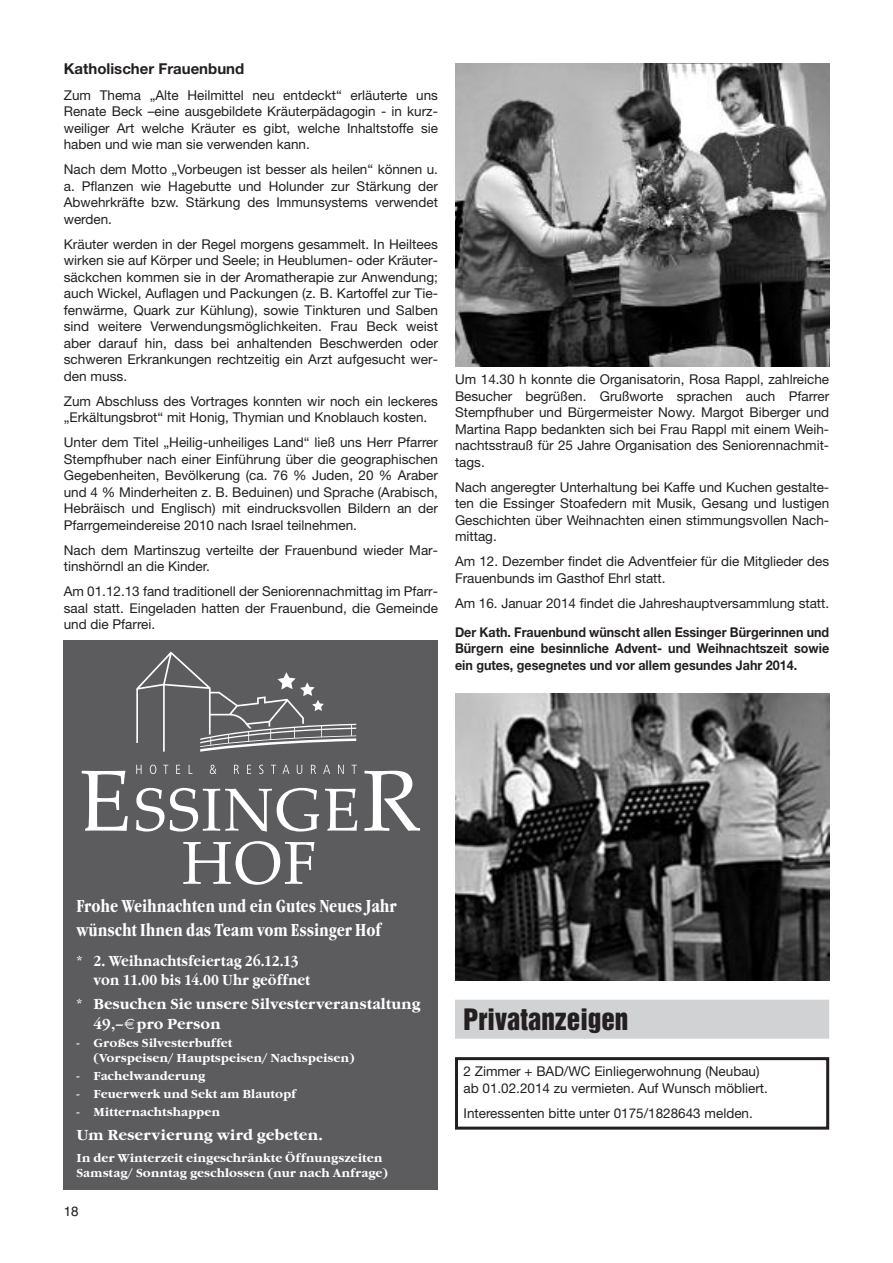
<style>
.page{position:relative;width:893px;height:1263px;background:#fff}
.page>*{position:absolute;margin:0;border:0;box-sizing:border-box;transform-origin:0 0}
.t1{font:27px "Helvetica Inserat";color:#231f20}
.t2{font:700 condensed 18px/24px "Garamond Itc T";color:#fff;scale:.95 1}
.t3{font:700 15px/19.5px "Garamond Itc T";color:#fff}
.t4{font:700 15px "Helvetica Neue";color:#231f20}
.t5{font:13.5px/16.5px "Helvetica Neue";color:#231f20;text-align:justify}
.t6{font:700 13.5px/16.5px "Helvetica Neue";color:#231f20;text-align:justify;scale:.93 1}
.t7{font:13.5px "Helvetica";color:#231f20}
.t8{font:700 12px/15px "Garamond Itc T";color:#fff}
</style>
<div class="page">
<div style="left:455px;top:1057px;width:374px;height:72px;border:3px solid #231f20"></div>
<div style="left:455px;top:1000px;width:374px;height:39px;background:#d1d2d4"></div>
<img style="left:455px;top:64px;width:374px;height:303px">
<div style="left:64px;top:639px;width:374px;height:550px;background:#5c5c5f"></div>
<svg style="left:136px;top:765px;width:6px;height:9px"></svg>
<svg style="left:150px;top:765px;width:6px;height:9px"></svg>
<svg style="left:163px;top:765px;width:5px;height:9px"></svg>
<svg style="left:176px;top:765px;width:4px;height:9px"></svg>
<svg style="left:210px;top:765px;width:6px;height:9px"></svg>
<svg style="left:234px;top:765px;width:5px;height:9px"></svg>
<svg style="left:247px;top:765px;width:4px;height:9px"></svg>
<svg style="left:259px;top:765px;width:4px;height:9px"></svg>
<svg style="left:271px;top:765px;width:5px;height:9px"></svg>
<svg style="left:282px;top:765px;width:7px;height:9px"></svg>
<svg style="left:297px;top:765px;width:5px;height:9px"></svg>
<svg style="left:311px;top:765px;width:5px;height:9px"></svg>
<svg style="left:323px;top:765px;width:7px;height:9px"></svg>
<svg style="left:338px;top:765px;width:6px;height:9px"></svg>
<svg style="left:352px;top:765px;width:5px;height:9px"></svg>
<svg style="left:82px;top:771px;width:46px;height:60px"></svg>
<svg style="left:136px;top:788px;width:183px;height:44px"></svg>
<svg style="left:325px;top:789px;width:32px;height:42px"></svg>
<svg style="left:364px;top:771px;width:56px;height:60px"></svg>
<svg style="left:183px;top:841px;width:132px;height:44px"></svg>
<svg style="left:136px;top:651px;width:220px;height:101px"></svg>
<img style="left:455px;top:694px;width:374px;height:286px">
<p class="t4" style="left:64px;top:64px;width:182px">Katholischer Frauenbund</p>
<p class="t5" style="left:64px;top:88px;width:376px">Zum Thema „Alte Heilmittel neu entdeckt“ erläuterte uns Renate Beck –eine ausgebildete Kräuterpädagogin - in kurz&shy;weiliger Art welche Kräuter es gibt, welche Inhaltstoffe sie haben und wie man sie verwenden kann.</p>
<p class="t5" style="left:64px;top:162px;width:376px">Nach dem Motto „Vorbeugen ist besser als heilen“ können u. a. Pflanzen wie Hagebutte und Holunder zur Stärkung der Abwehrkräfte bzw. Stärkung des Immunsystems verwendet werden.</p>
<p class="t5" style="left:64px;top:237px;width:376px">Kräuter werden in der Regel morgens gesammelt. In Heiltees wirken sie auf Körper und Seele; in Heublumen- oder Kräuter&shy;säckchen kommen sie in der Aromatherapie zur Anwendung; auch Wickel, Auflagen und Packungen (z. B. Kartoffel zur Tie&shy;fenwärme, Quark zur Kühlung), sowie Tinkturen und Salben sind weitere Verwendungsmöglichkeiten. Frau Beck weist aber darauf hin, dass bei anhaltenden Beschwerden oder schweren Erkrankungen rechtzeitig ein Arzt aufgesucht wer&shy;den muss.</p>
<p class="t5" style="left:64px;top:394px;width:376px">Zum Abschluss des Vortrages konnten wir noch ein leckeres „Erkältungsbrot“ mit Honig, Thymian und Knoblauch kosten.</p>
<p class="t5" style="left:64px;top:435px;width:376px">Unter dem Titel „Heilig-unheiliges Land“ ließ uns Herr Pfarrer Stempfhuber nach einer Einführung über die geographischen Gegebenheiten, Bevölkerung (ca. 76 % Juden, 20 % Araber und 4 % Minderheiten z. B. Beduinen) und Sprache (Arabisch, Hebräisch und Englisch) mit eindrucksvollen Bildern an der Pfarrgemeindereise 2010 nach Israel teilnehmen.</p>
<p class="t5" style="left:64px;top:543px;width:376px">Nach dem Martinszug verteilte der Frauenbund wieder Mar&shy;tinshörndl an die Kinder.</p>
<p class="t5" style="left:64px;top:584px;width:376px">Am 01.12.13 fand traditionell der Seniorennachmittag im Pfarr&shy;saal statt. Eingeladen hatten der Frauenbund, die Gemeinde und die Pfarrei.</p>
<p class="t5" style="left:455px;top:372px;width:376px">Um 14.30 h konnte die Organisatorin, Rosa Rappl, zahlreiche Besucher begrüßen. Grußworte sprachen auch Pfarrer Stempfhuber und Bürgermeister Nowy. Margot Biberger und Martina Rapp bedankten sich bei Frau Rappl mit einem Weih&shy;nachtsstrauß für 25 Jahre Organisation des Seniorennachmit&shy;tags.</p>
<p class="t5" style="left:455px;top:480px;width:376px">Nach angeregter Unterhaltung bei Kaffe und Kuchen gestalte&shy;ten die Essinger Stoafedern mit Musik, Gesang und lustigen Geschichten über Weihnachten einen stimmungsvollen Nach&shy;mittag.</p>
<p class="t5" style="left:455px;top:554px;width:376px">Am 12. Dezember findet die Adventfeier für die Mitglieder des<br>Frauenbunds im Gasthof Ehrl statt.</p>
<p class="t5" style="left:455px;top:596px;width:376px">Am 16. Januar 2014 findet die Jahreshauptversammlung statt.</p>
<p class="t6" style="left:455px;top:625px;width:404px">Der Kath. Frauenbund wünscht allen Essinger Bürgerinnen und Bürgern eine besinnliche Advent- und Weihnachtszeit sowie ein gutes, gesegnetes und vor allem gesundes Jahr 2014.</p>
<h2 class="t2" style="left:77px;top:893px;width:339px">Frohe Weihnachten und ein Gutes Neues Jahr wünscht Ihnen das Team vom Essinger Hof</h2>
<p class="t3" style="left:94px;top:951px;width:218px;text-indent:-17px">* 2. Weihnachtsfeiertag 26.12.13 von 11.00 bis 14.00 Uhr geöffnet</p>
<p class="t3" style="left:94px;top:994px;width:328px;text-indent:-17px">* Besuchen Sie unsere Silvesterveranstaltung<br>49,– pro Person</p>
<p class="t8" style="left:94px;top:1035px;width:263px;text-indent:-17px">- Großes Silvesterbuffet<br>(Vorspeisen/ Hauptspeisen/ Nachspeisen)</p>
<p class="t8" style="left:77px;top:1068px;width:130px">- Fachelwanderung</p>
<p class="t8" style="left:77px;top:1086px;width:221px">- Feuerwerk und Sekt am Blautopf</p>
<p class="t8" style="left:77px;top:1104px;width:145px">- Mitternachtshappen</p>
<p class="t3" style="left:77px;top:1125px;width:248px">Um Reservierung wird gebeten.</p>
<p class="t8" style="left:77px;top:1150px;width:313px">In der Winterzeit eingeschränkte Öffnungszeiten<br>Samstag/ Sonntag geschlossen (nur nach Anfrage)</p>
<p class="t7" style="left:64px;top:1204px;width:17px">18</p>
<h1 class="t1" style="left:463px;top:1008px;width:166px">Privatanzeigen</h1>
<p class="t5" style="left:463px;top:1065px;width:306px">2 Zimmer + BAD/WC Einliegerwohnung (Neubau) ab 01.02.2014 zu vermieten. Auf Wunsch möbliert.</p>
<p class="t5" style="left:463px;top:1106px;width:291px">Interessenten bitte unter 0175/1828643 melden.</p>
</div>
